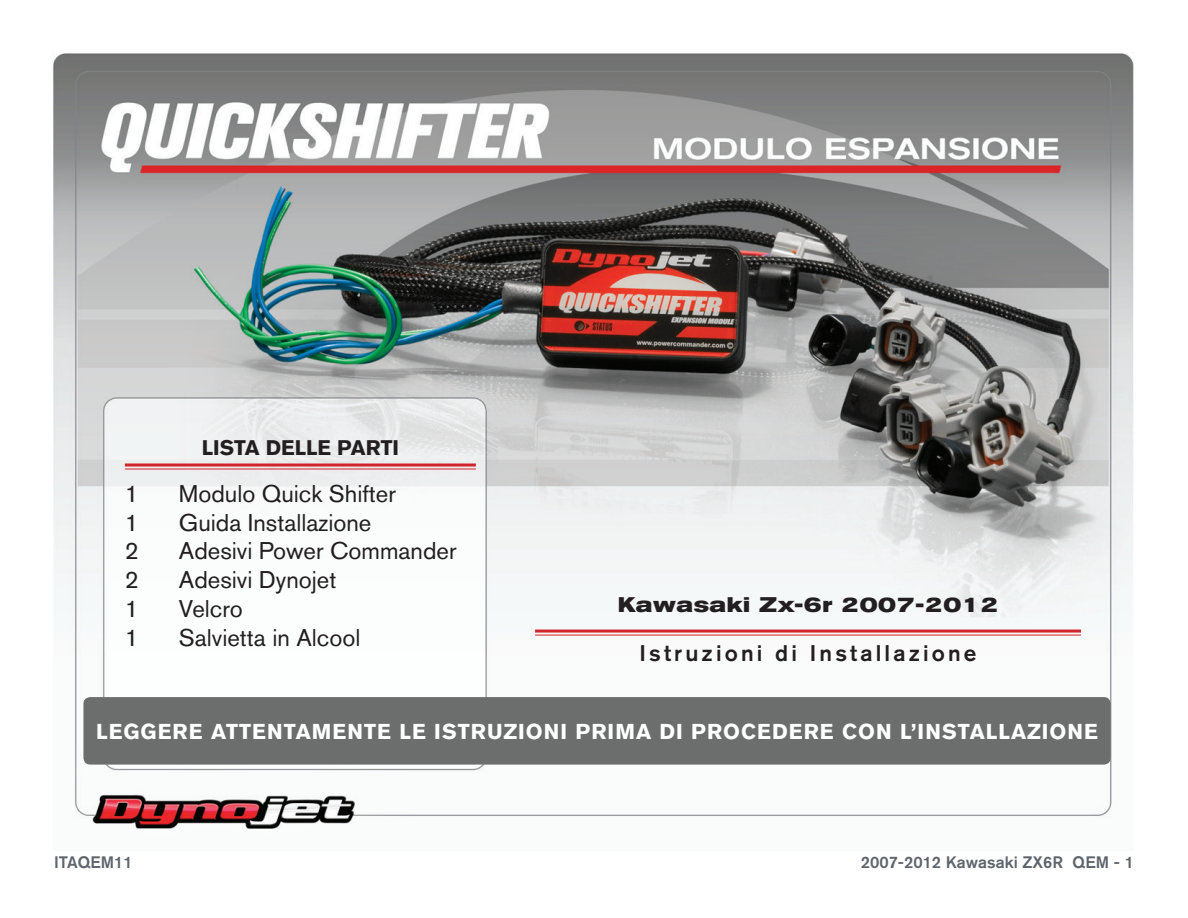
<style>
.page{position:relative;width:1188px;height:918px;background:#fff}
.page>*{position:absolute;margin:0;border:0;box-sizing:border-box;transform-origin:0 0}
.t1{font:24px "Akzidenz Grotesk BQ";color:#231f20}
.t2{font:500 22.5px "Akzidenz Grotesk BQ";letter-spacing:.14em;color:#231f20}
.t3{font:700 21.3px "Akzidenz Grotesk BQ";letter-spacing:.05em;color:#fff}
.t4{font:700 expanded 21px "Akzidenz Grotesk BQ";letter-spacing:.03em;color:#231f20}
.t5{font:700 21px "Akzidenz Grotesk BQ";color:#231f20}
.t6{font:500 16.5px "Akzidenz Grotesk BQ";color:#5e656c}
</style>
<div class="page">
<img style="left:53px;top:53px;width:1081px;height:777px">
<div style="left:83px;top:697px;width:1028px;height:68px;background:#6c6d6d;border-radius:7px"></div>
<hr style="left:535px;top:630px;width:546px;height:3px;background:#d1232a">
<hr style="left:535px;top:635px;width:546px;height:1px;background:#d1232a">
<hr style="left:125px;top:464px;width:351px;height:2px;background:#d1232a">
<hr style="left:125px;top:468px;width:351px;height:1px;background:#d1232a">
<p class="t5" style="left:202px;top:436px;width:199px">LISTA DELLE PARTI</p>
<p class="t1" style="left:125px;top:479px;width:15px">1</p>
<p class="t1" style="left:179px;top:479px;width:219px">Modulo Quick Shifter</p>
<p class="t1" style="left:125px;top:508px;width:15px">1</p>
<p class="t1" style="left:179px;top:508px;width:194px">Guida Installazione</p>
<p class="t1" style="left:125px;top:537px;width:15px">2</p>
<p class="t1" style="left:179px;top:537px;width:279px">Adesivi Power Commander</p>
<p class="t1" style="left:125px;top:566px;width:15px">2</p>
<p class="t1" style="left:179px;top:566px;width:159px">Adesivi Dynojet</p>
<p class="t1" style="left:125px;top:594px;width:15px">1</p>
<p class="t1" style="left:179px;top:594px;width:65px">Velcro</p>
<p class="t1" style="left:125px;top:623px;width:15px">1</p>
<p class="t1" style="left:179px;top:623px;width:183px">Salvietta in Alcool</p>
<p class="t4" style="left:618px;top:593px;width:382px">Kawasaki Zx-6r 2007-2012</p>
<p class="t2" style="left:639px;top:639px;width:339px">Istruzioni di Installazione</p>
<p class="t3" style="left:96px;top:719px;width:1004px">LEGGERE ATTENTAMENTE LE ISTRUZIONI PRIMA DI PROCEDERE CON L’INSTALLAZIONE</p>
<p class="t6" style="left:54px;top:852px;width:80px">ITAQEM11</p>
<p class="t6" style="left:861px;top:852px;width:275px">2007-2012 Kawasaki ZX6R QEM - 1</p>
</div>
